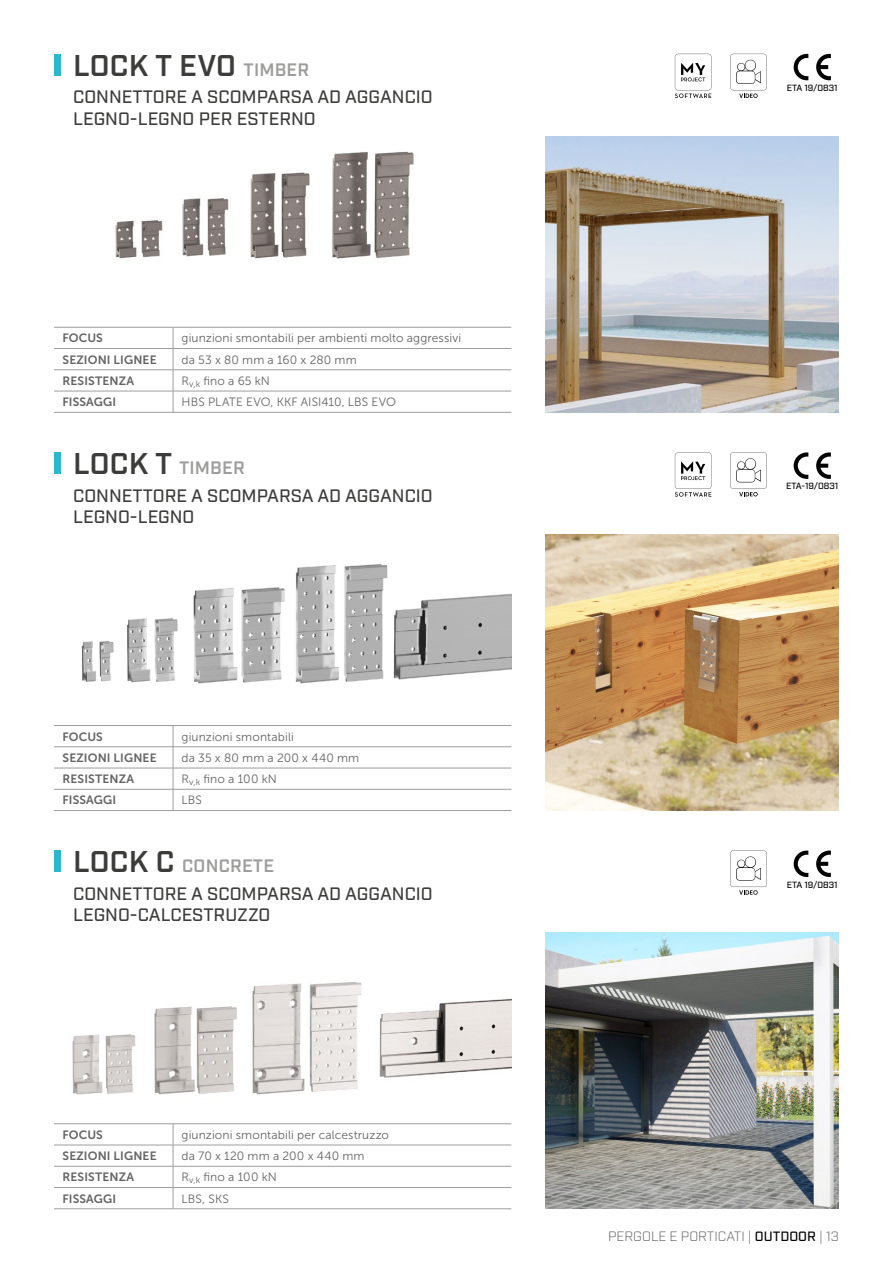
<style>
.page{position:relative;width:893px;height:1263px;background:#fff}
.page>*{position:absolute;margin:0;border:0;box-sizing:border-box;transform-origin:0 0}
.HEAD_1_CAP{font:600 30px "Industry";letter-spacing:.01em;color:#3c3c3b}
.SUBHEAD{font:500 18px/21.6px "Industry";color:#3c3c3b}
.SUBHEAD_3_CAP{font:500 18px "Industry";color:#3c3c3b}
.HEAD_1_CAP-2{font:600 18px "Industry";letter-spacing:.01em;color:#9d9d9c}
.t1{font:300 13.5px "Industry";color:#575756}
.table_body_-_left{font:12px "Museo Sans 300";letter-spacing:.01em;color:#646363}
.table_head_-_left{font:12px "Museo Sans 700";letter-spacing:.01em;color:#646363}
.ICON{font:500 9px "Industry";color:#000}
.s1{font-size:18px;color:#9d9d9c}
.s2{font-size:30px;color:#3c3c3b}
.s3{font-weight:500;color:#000}
</style>
<div class="page">
<img style="left:115px;top:151px;width:299px;height:108px">
<div style="left:54px;top:54px;width:6px;height:22px;background:#29b8ce"></div>
<div style="left:54px;top:850px;width:6px;height:22px;background:#29b8ce"></div>
<img style="left:545px;top:136px;width:294px;height:276px">
<img style="left:545px;top:932px;width:294px;height:277px">
<svg style="left:675px;top:54px;width:36px;height:44px"></svg>
<svg style="left:675px;top:452px;width:36px;height:45px"></svg>
<svg style="left:730px;top:54px;width:37px;height:44px"></svg>
<svg style="left:794px;top:54px;width:14px;height:26px"></svg>
<svg style="left:816px;top:54px;width:15px;height:26px"></svg>
<svg style="left:794px;top:850px;width:14px;height:27px"></svg>
<svg style="left:816px;top:850px;width:15px;height:27px"></svg>
<svg style="left:730px;top:850px;width:37px;height:45px"></svg>
<img style="left:81px;top:564px;width:430px;height:120px">
<img style="left:72px;top:982px;width:439px;height:113px">
<div style="left:54px;top:452px;width:6px;height:22px;background:#29b8ce"></div>
<svg style="left:794px;top:452px;width:14px;height:27px"></svg>
<svg style="left:816px;top:452px;width:15px;height:27px"></svg>
<svg style="left:730px;top:452px;width:37px;height:44px"></svg>
<img style="left:545px;top:534px;width:294px;height:277px">
<hr style="left:54px;top:327px;width:119px;height:1px;background:#9d9d9c">
<hr style="left:173px;top:327px;width:338px;height:1px;background:#9d9d9c">
<hr style="left:54px;top:348px;width:119px;height:1px;background:#9d9d9c">
<hr style="left:173px;top:348px;width:338px;height:1px;background:#9d9d9c">
<hr style="left:54px;top:369px;width:119px;height:1px;background:#9d9d9c">
<hr style="left:173px;top:369px;width:338px;height:1px;background:#9d9d9c">
<hr style="left:54px;top:391px;width:119px;height:1px;background:#9d9d9c">
<hr style="left:173px;top:391px;width:338px;height:1px;background:#9d9d9c">
<svg style="left:173px;top:327px;width:1px;height:85px"></svg>
<hr style="left:54px;top:412px;width:119px;height:1px;background:#9d9d9c">
<hr style="left:173px;top:412px;width:338px;height:1px;background:#9d9d9c">
<hr style="left:54px;top:1123px;width:119px;height:1px;background:#9d9d9c">
<hr style="left:173px;top:1123px;width:338px;height:1px;background:#9d9d9c">
<hr style="left:54px;top:1145px;width:119px;height:1px;background:#9d9d9c">
<hr style="left:173px;top:1145px;width:338px;height:1px;background:#9d9d9c">
<hr style="left:54px;top:1166px;width:119px;height:1px;background:#9d9d9c">
<hr style="left:173px;top:1166px;width:338px;height:1px;background:#9d9d9c">
<hr style="left:54px;top:1187px;width:119px;height:1px;background:#9d9d9c">
<hr style="left:173px;top:1187px;width:338px;height:1px;background:#9d9d9c">
<svg style="left:173px;top:1124px;width:1px;height:84px"></svg>
<hr style="left:54px;top:1208px;width:119px;height:1px;background:#9d9d9c">
<hr style="left:173px;top:1208px;width:338px;height:1px;background:#9d9d9c">
<hr style="left:54px;top:725px;width:119px;height:1px;background:#9d9d9c">
<hr style="left:173px;top:725px;width:338px;height:1px;background:#9d9d9c">
<hr style="left:54px;top:746px;width:119px;height:1px;background:#9d9d9c">
<hr style="left:173px;top:746px;width:338px;height:1px;background:#9d9d9c">
<hr style="left:54px;top:768px;width:119px;height:1px;background:#9d9d9c">
<hr style="left:173px;top:768px;width:338px;height:1px;background:#9d9d9c">
<hr style="left:54px;top:789px;width:119px;height:1px;background:#9d9d9c">
<hr style="left:173px;top:789px;width:338px;height:1px;background:#9d9d9c">
<svg style="left:173px;top:726px;width:1px;height:84px"></svg>
<hr style="left:54px;top:810px;width:119px;height:1px;background:#9d9d9c">
<hr style="left:173px;top:810px;width:338px;height:1px;background:#9d9d9c">
<p class="HEAD_1_CAP" style="left:73px;top:48px;width:237px">LOCK T EVO <span class="s1">TIMBER</span></p>
<p class="SUBHEAD" style="left:73px;top:87px;width:361px">CONNETTORE A SCOMPARSA AD AGGANCIO<br>LEGNO-LEGNO PER ESTERNO</p>
<p class="table_head_-_left" style="left:63px;top:332px;width:42px">FOCUS</p>
<p class="table_body_-_left" style="left:182px;top:332px;width:281px">giunzioni smontabili per ambienti molto aggressivi</p>
<p class="table_head_-_left" style="left:63px;top:353px;width:96px">SEZIONI LIGNEE</p>
<p class="table_body_-_left" style="left:182px;top:353px;width:177px">da 53 x 80 mm a 160 x 280 mm</p>
<p class="table_head_-_left" style="left:63px;top:374px;width:73px">RESISTENZA</p>
<p class="table_body_-_left" style="left:182px;top:374px;width:90px">R<sub>v,k</sub> fino a 65 kN</p>
<p class="table_head_-_left" style="left:63px;top:395px;width:55px">FISSAGGI</p>
<p class="table_body_-_left" style="left:182px;top:396px;width:216px">HBS PLATE EVO, KKF AISI410, LBS EVO</p>
<p class="HEAD_1_CAP-2" style="left:73px;top:457px;width:173px"><span class="s2">LOCK T</span> TIMBER</p>
<p class="SUBHEAD_3_CAP" style="left:73px;top:485px;width:361px">CONNETTORE A SCOMPARSA AD AGGANCIO</p>
<p class="SUBHEAD_3_CAP" style="left:73px;top:506px;width:123px">LEGNO-LEGNO</p>
<p class="table_head_-_left" style="left:63px;top:730px;width:42px">FOCUS</p>
<p class="table_body_-_left" style="left:182px;top:730px;width:114px">giunzioni smontabili</p>
<p class="table_head_-_left" style="left:63px;top:751px;width:96px">SEZIONI LIGNEE</p>
<p class="table_body_-_left" style="left:182px;top:751px;width:179px">da 35 x 80 mm a 200 x 440 mm</p>
<p class="table_head_-_left" style="left:63px;top:772px;width:73px">RESISTENZA</p>
<p class="table_body_-_left" style="left:182px;top:772px;width:97px">R<sub>v,k</sub> fino a 100 kN</p>
<p class="table_head_-_left" style="left:63px;top:793px;width:55px">FISSAGGI</p>
<p class="table_body_-_left" style="left:182px;top:794px;width:22px">LBS</p>
<p class="HEAD_1_CAP-2" style="left:73px;top:855px;width:202px"><span class="s2">LOCK C</span> CONCRETE</p>
<p class="SUBHEAD" style="left:73px;top:883px;width:361px">CONNETTORE A SCOMPARSA AD AGGANCIO</p>
<p class="SUBHEAD" style="left:73px;top:905px;width:199px">LEGNO-CALCESTRUZZO</p>
<p class="table_head_-_left" style="left:63px;top:1128px;width:42px">FOCUS</p>
<p class="table_body_-_left" style="left:182px;top:1128px;width:209px">giunzioni smontabili per calcestruzzo</p>
<p class="table_head_-_left" style="left:63px;top:1149px;width:96px">SEZIONI LIGNEE</p>
<p class="table_body_-_left" style="left:182px;top:1149px;width:185px">da 70 x 120 mm a 200 x 440 mm</p>
<p class="table_head_-_left" style="left:63px;top:1170px;width:73px">RESISTENZA</p>
<p class="table_body_-_left" style="left:182px;top:1171px;width:97px">R<sub>v,k</sub> fino a 100 kN</p>
<p class="table_head_-_left" style="left:63px;top:1192px;width:55px">FISSAGGI</p>
<p class="table_body_-_left" style="left:182px;top:1192px;width:49px">LBS, SKS</p>
<p class="ICON" style="left:787px;top:82px;width:52px">ETA 19/0831</p>
<p class="ICON" style="left:786px;top:481px;width:54px">ETA-19/0831</p>
<p class="ICON" style="left:787px;top:879px;width:52px">ETA 19/0831</p>
<p class="t1" style="left:608px;top:1228px;width:232px">PERGOLE E PORTICATI | <span class="s3">OUTDOOR</span> | 13</p>
</div>
